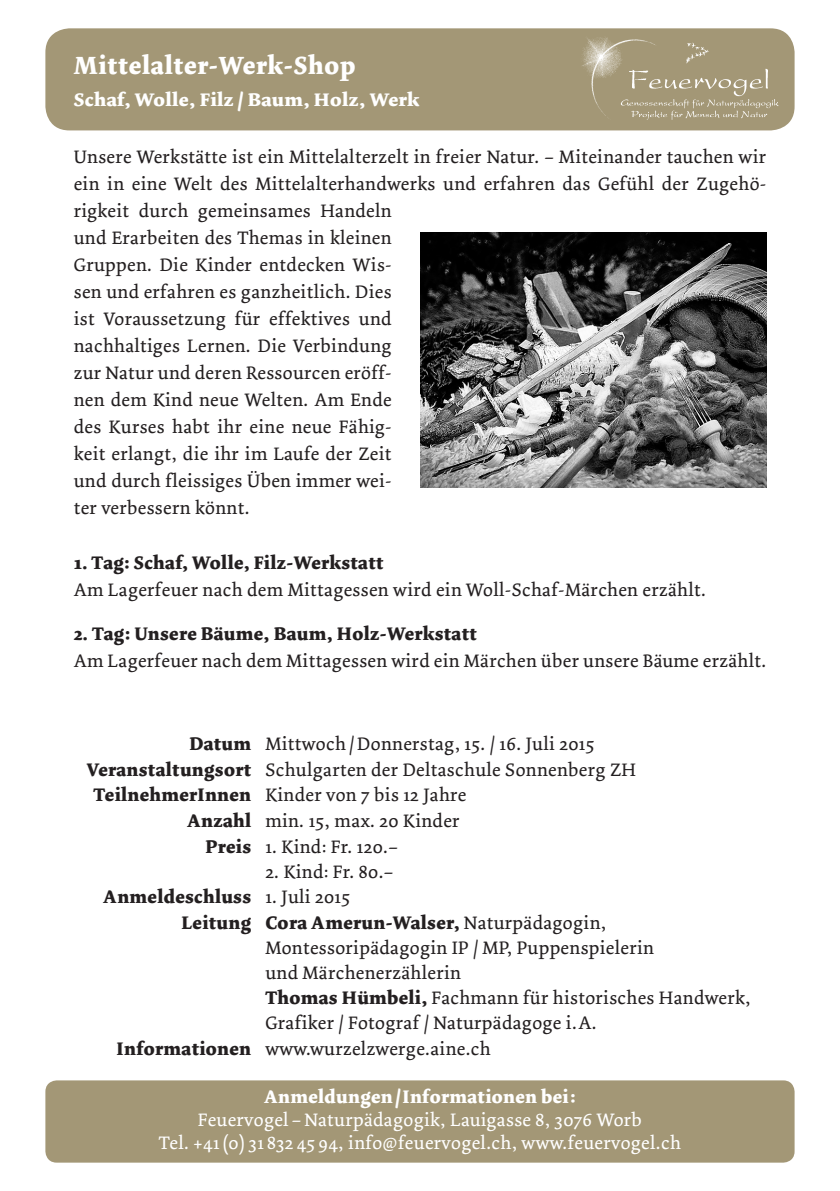
<style>
.page{position:relative;width:840px;height:1191px;background:#fff}
.page>*{position:absolute;margin:0;border:0;box-sizing:border-box;transform-origin:0 0}
._07_Text_Haupttitel{font:700 26px "Dolly";letter-spacing:.03em;color:#fff}
._02_Text{font:19px/27px "Dolly";letter-spacing:.02em;color:#231f20}
._05_Tabellentext{font:19px/25px "Dolly";letter-spacing:.02em;color:#231f20}
.t1{font:19px/23px "Dolly";letter-spacing:.02em;color:#fff;text-align:center}
._06_Tabellentitel{font:700 19px "Dolly";letter-spacing:.02em;color:#231f20}
._02_Text-2{font:700 19px "Dolly";letter-spacing:.02em;color:#231f20}
._08_Text_Zusatztitel{font:700 19px "Dolly";letter-spacing:.02em;color:#fff;scale:1.05 1}
._08_Text_Zusatztitel-2{font:700 19px "Dolly";letter-spacing:.02em;color:#fff}
.s1{font-weight:700}
</style>
<div class="page">
<div style="left:45px;top:1080px;width:749px;height:82px;background:#a39776;border-radius:11px"></div>
<div style="left:45px;top:28px;width:749px;height:102px;background:#a39776;border-radius:24px"></div>
<img style="left:582px;top:37px;width:203px;height:89px">
<img style="left:420px;top:232px;width:345px;height:255px">
<p class="_07_Text_Haupttitel" style="left:74px;top:49px;width:283px">Mittelalter-Werk-Shop</p>
<p class="_08_Text_Zusatztitel" style="left:74px;top:88px;width:330px">Schaf, Wolle, Filz / Baum, Holz, Werk</p>
<p class="_02_Text" style="left:74px;top:144px;width:693px">Unsere Werkstätte ist ein Mittelalterzelt in freier Natur. – Miteinander tauchen wir ein in eine Welt des Mittelalterhandwerks und erfahren das Gefühl der Zugehö&shy;rigkeit durch gemeinsames Handeln<br>und Erarbeiten des Themas in kleinen<br>Gruppen. Die Kinder entdecken Wis-<br>sen und erfahren es ganzheitlich. Dies<br>ist Voraussetzung für effektives und<br>nachhaltiges Lernen. Die Verbindung<br>zur Natur und deren Ressourcen eröff-<br>nen dem Kind neue Welten. Am Ende<br>des Kurses habt ihr eine neue Fähig-<br>keit erlangt, die ihr im Laufe der Zeit<br>und durch fleissiges Üben immer wei-<br>ter verbessern könnt.</p>
<p class="_02_Text-2" style="left:74px;top:550px;width:311px">1. Tag: Schaf, Wolle, Filz-Werkstatt</p>
<p class="_02_Text" style="left:74px;top:576px;width:633px">Am Lagerfeuer nach dem Mittagessen wird ein Woll-Schaf-Märchen erzählt.</p>
<p class="_02_Text-2" style="left:74px;top:621px;width:404px">2. Tag: Unsere Bäume, Baum, Holz-Werkstatt</p>
<p class="_02_Text" style="left:74px;top:647px;width:693px">Am Lagerfeuer nach dem Mittagessen wird ein Märchen über unsere Bäume erzählt.</p>
<p class="_06_Tabellentitel" style="left:189px;top:732px;width:63px">Datum</p>
<p class="_02_Text" style="left:265px;top:730px;width:330px">Mittwoch /Donnerstag, 15. / 16. Juli 2015</p>
<p class="_06_Tabellentitel" style="left:87px;top:757px;width:166px">Veranstaltungsort</p>
<p class="_02_Text" style="left:265px;top:756px;width:372px">Schulgarten der Deltaschule Sonnenberg ZH</p>
<p class="_06_Tabellentitel" style="left:93px;top:783px;width:159px">TeilnehmerInnen</p>
<p class="_05_Tabellentext" style="left:265px;top:783px;width:202px">Kinder von 7 bis 12 Jahre</p>
<p class="_06_Tabellentitel" style="left:187px;top:809px;width:66px">Anzahl</p>
<p class="_05_Tabellentext" style="left:265px;top:808px;width:195px">min. 15, max. 20 Kinder</p>
<p class="_06_Tabellentitel" style="left:205px;top:834px;width:47px">Preis</p>
<p class="_05_Tabellentext" style="left:265px;top:834px;width:134px">1. Kind: Fr. 120.–</p>
<p class="_05_Tabellentext" style="left:265px;top:859px;width:129px">2. Kind: Fr. 80.–</p>
<p class="_06_Tabellentitel" style="left:103px;top:885px;width:149px">Anmeldeschluss</p>
<p class="_02_Text" style="left:265px;top:884px;width:86px">1. Juli 2015</p>
<p class="_06_Tabellentitel" style="left:181px;top:911px;width:71px">Leitung</p>
<p class="_05_Tabellentext" style="left:265px;top:910px;width:390px"><span class="s1">Cora Amerun-Walser,</span> Naturpädagogin,<br>Montessoripädagogin IP / MP, Puppenspielerin und Märchenerzählerin</p>
<p class="_05_Tabellentext" style="left:265px;top:985px;width:486px"><span class="s1">Thomas Hümbeli,</span> Fachmann für historisches Handwerk,</p>
<p class="_05_Tabellentext" style="left:265px;top:1010px;width:333px">Grafiker / Fotograf / Naturpädagoge i.A.</p>
<p class="_06_Tabellentitel" style="left:117px;top:1036px;width:136px">Informationen</p>
<p class="_05_Tabellentext" style="left:265px;top:1036px;width:227px">www.wurzelzwerge.aine.ch</p>
<p class="_08_Text_Zusatztitel-2" style="left:264px;top:1085px;width:313px">Anmeldungen /Informationen bei:</p>
<p class="t1" style="left:159px;top:1108px;width:523px">Feuervogel – Naturpädagogik, Lauigasse 8, 3076 Worb<br>Tel. +41(0) 31 832 45 94, info@feuervogel.ch, www.feuervogel.ch</p>
</div>
